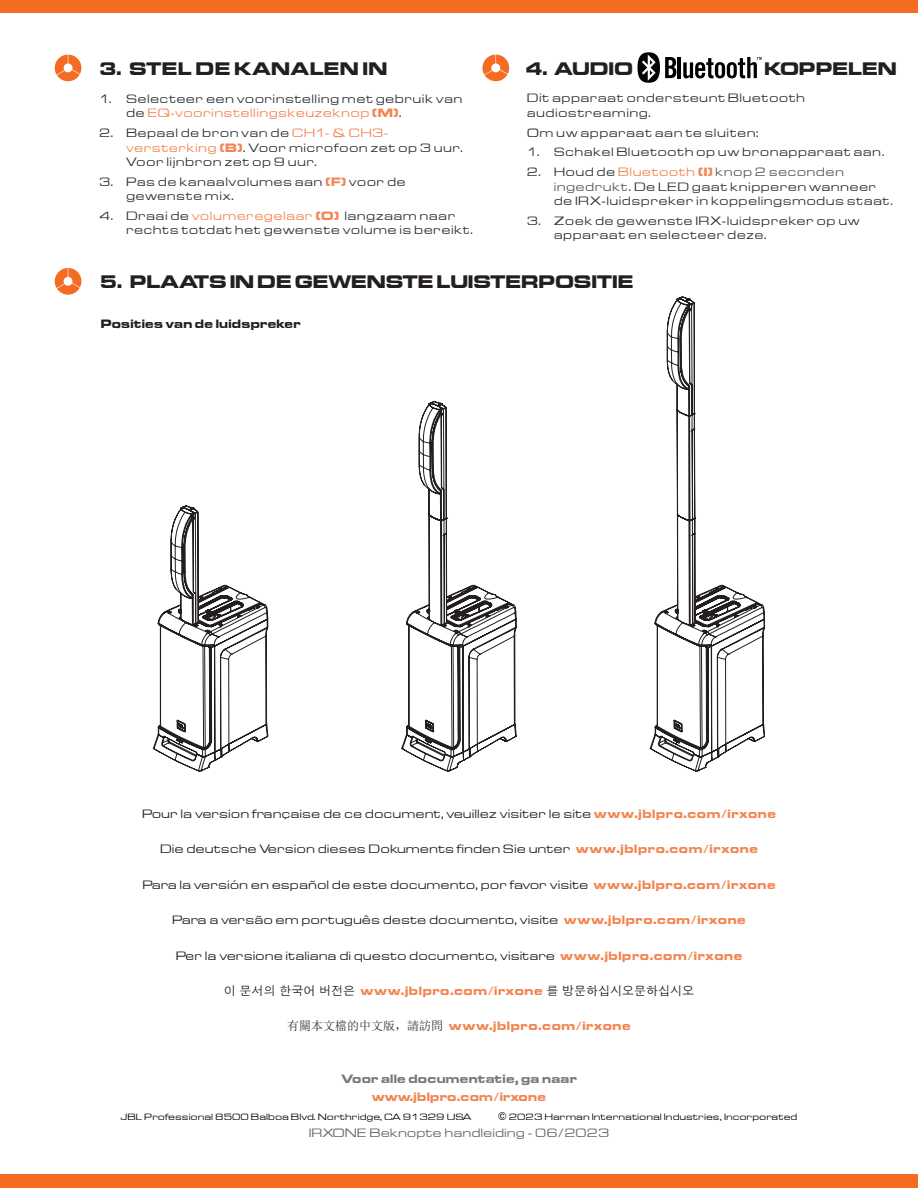
<style>
.page{position:relative;width:918px;height:1188px;background:#fff}
.page>*{position:absolute;margin:0;border:0;box-sizing:border-box;transform-origin:0 0}
.Heading_1{font:700 18px "Eddmond";letter-spacing:-.02em;color:#231f20}
.Heading_1-2{font:700 18px "Eddmond";color:#231f20}
.Numbered_List{font:12px/14.4px "Eddmond";letter-spacing:.03em;color:#293234}
.t1{font:12px "Eddmond";color:#231f20}
.t2{font:700 12px/17.4px "Eddmond";color:#787a7d;text-align:center}
.t3{font:12px "Apple Gothic";color:#231f20}
.t4{font:700 12px "Eddmond";letter-spacing:.025em;color:#f28551}
.t5{font:12px "Eddmond";color:#63656a}
.t6{font:700 12px "Eddmond";color:#231f20}
.t7{font:9px "Eddmond";color:#000001}
.s1{color:#f28551}
.s2{font-weight:700;color:#f28551}
.s3{color:#57585a}
.s4{font-family:"Eddmond";font-weight:700;color:#f28551}
.s5{font-family:"Sim Sun";font-weight:400;color:#231f20}
</style>
<div class="page">
<div style="left:0;top:1174px;width:918px;height:14px;background:#f36c21"></div>
<div style="left:0;top:0;width:918px;height:13px;background:#f36c21"></div>
<svg style="left:482px;top:55px;width:27px;height:26px"></svg>
<svg style="left:55px;top:55px;width:26px;height:26px"></svg>
<svg style="left:55px;top:268px;width:26px;height:27px"></svg>
<svg style="left:638px;top:52px;width:38px;height:31px"></svg>
<hr style="left:678px;top:57px;width:3px;height:21px;background:#000001">
<svg style="left:683px;top:57px;width:79px;height:21px"></svg>
<svg style="left:650px;top:297px;width:115px;height:474px"></svg>
<svg style="left:402px;top:401px;width:115px;height:370px"></svg>
<svg style="left:153px;top:506px;width:115px;height:265px"></svg>
<p class="Heading_1" style="left:525px;top:57px;width:109px">4. AUDIO</p>
<p class="Heading_1" style="left:764px;top:57px;width:134px">KOPPELEN</p>
<p class="Numbered_List" style="left:527px;top:91px;width:280px">Dit apparaat ondersteunt Bluetooth audiostreaming.</p>
<p class="Numbered_List" style="left:527px;top:125px;width:234px">Om uw apparaat aan te sluiten:</p>
<p class="Numbered_List" style="left:527px;top:145px;width:359px">1. Schakel Bluetooth op uw bronapparaat aan.</p>
<p class="Numbered_List" style="left:554px;top:165px;width:341px;text-indent:-27px">2. Houd de <span class="s1">Bluetooth</span> <span class="s2">(I)</span> <span class="s3">knop 2 seconden ingedrukt</span>. De LED gaat knipperen wanneer de IRX-luidspreker in koppelingsmodus staat.</p>
<p class="Numbered_List" style="left:554px;top:213px;width:308px;text-indent:-27px">3. Zoek de gewenste IRX-luidspreker op uw apparaat en selecteer deze.</p>
<p class="Heading_1-2" style="left:99px;top:57px;width:290px">3. STEL DE KANALEN IN</p>
<p class="Numbered_List" style="left:126px;top:92px;width:338px;text-indent:-27px">1. Selecteer een voorinstelling met gebruik van de <span class="s1">EQ-voorinstellingskeuzeknop</span> <span class="s2">(M)</span>.</p>
<p class="Numbered_List" style="left:126px;top:126px;width:339px;text-indent:-27px">2. Bepaal de bron van de <span class="s1">CH1- &amp; CH3- versterking</span> <span class="s2">(B)</span>. Voor microfoon zet op 3 uur.<br>Voor lijnbron zet op 9 uur.</p>
<p class="Numbered_List" style="left:126px;top:174px;width:281px;text-indent:-27px">3. Pas de kanaalvolumes aan <span class="s2">(F)</span> voor de gewenste mix.</p>
<p class="Numbered_List" style="left:126px;top:209px;width:349px;text-indent:-27px">4. Draai de <span class="s1">volumeregelaar</span> <span class="s2">(O)</span> langzaam naar rechts totdat het gewenste volume is bereikt.</p>
<p class="Heading_1" style="left:100px;top:270px;width:535px">5. PLAATS IN DE GEWENSTE LUISTERPOSITIE</p>
<p class="t6" style="left:100px;top:315px;width:202px">Posities van de luidspreker</p>
<p class="t1" style="left:142px;top:806px;width:635px">Pour la version française de ce document, veuillez visiter le site <span class="s2">www.jblpro.com/irxone</span></p>
<p class="t1" style="left:160px;top:841px;width:599px">Die deutsche Version dieses Dokuments finden Sie unter <span class="s2">www.jblpro.com/irxone</span></p>
<p class="t1" style="left:142px;top:876px;width:635px">Para la versión en español de este documento, por favor visite <span class="s2">www.jblpro.com/irxone</span></p>
<p class="t1" style="left:172px;top:912px;width:575px">Para a versão em português deste documento, visite <span class="s2">www.jblpro.com/irxone</span></p>
<p class="t1" style="left:176px;top:947px;width:568px">Per la versione italiana di questo documento, visitare <span class="s2">www.jblpro.com/irxone</span></p>
<p class="t3" style="left:224px;top:984px;width:472px">이 문서의 한국어 버전은 <span class="s4">www.jblpro.com/irxone</span> 를 방문하십시오문하십시오</p>
<p class="t4" style="left:287px;top:1018px;width:345px"><span class="s5">有關本文檔的中文版，請訪問</span> www.jblpro.com/irxone</p>
<p class="t2" style="left:341px;top:1070px;width:237px">Voor alle documentatie, ga naar <span class="s1">www.jblpro.com/irxone</span></p>
<p class="t7" style="left:121px;top:1111px;width:352px">JBL Professional 8500 Balboa Blvd. Northridge, CA 91329 USA</p>
<p class="t7" style="left:498px;top:1111px;width:301px">© 2023 Harman International Industries, Incorporated</p>
<p class="t5" style="left:309px;top:1125px;width:302px">IRXONE Beknopte handleiding - 06/2023</p>
</div>
